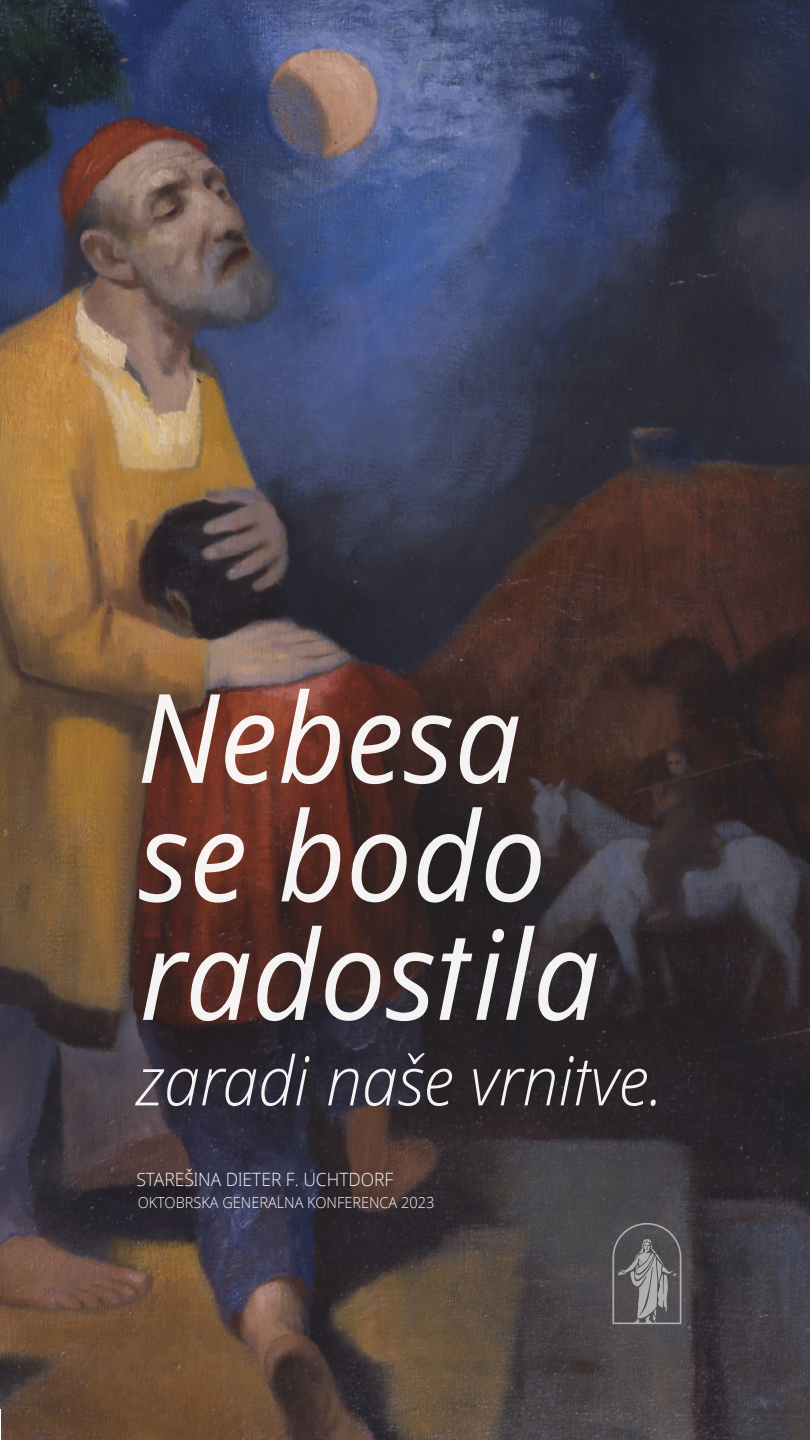
<style>
.page{position:relative;width:810px;height:1440px;background:#fff}
.page>*{position:absolute;margin:0;border:0;box-sizing:border-box;transform-origin:0 0}
.t1{font:italic 123.9px/118.5px "Dots Solidlds Lat";color:#fff;scale:.95 1}
.t2{font:italic 300 68.1px "Dots Solidlds Lat";color:#fff;scale:.95 1}
.t3{font:300 18.38px "Dots Solidlds Lat";color:#fff;scale:.95 1}
.t4{font:300 15.3px "Dots Solidlds Lat";color:#fff;scale:.95 1}
</style>
<div class="page">
<img style="left:0;top:0;width:810px;height:1440px">
<svg style="left:612px;top:1223px;width:69px;height:101px;background:#6c696c"></svg>
<h1 class="t1" style="left:137px;top:679px;width:488px">Nebesa se bodo radostila</h1>
<h2 class="t2" style="left:136px;top:1031px;width:557px">zaradi naše vrnitve.</h2>
<p class="t3" style="left:136px;top:1166px;width:272px">STAREŠINA DIETER F. UCHTDORF</p>
<p class="t4" style="left:138px;top:1191px;width:314px">OKTOBRSKA GENERALNA KONFERENCA 2023</p>
</div>
